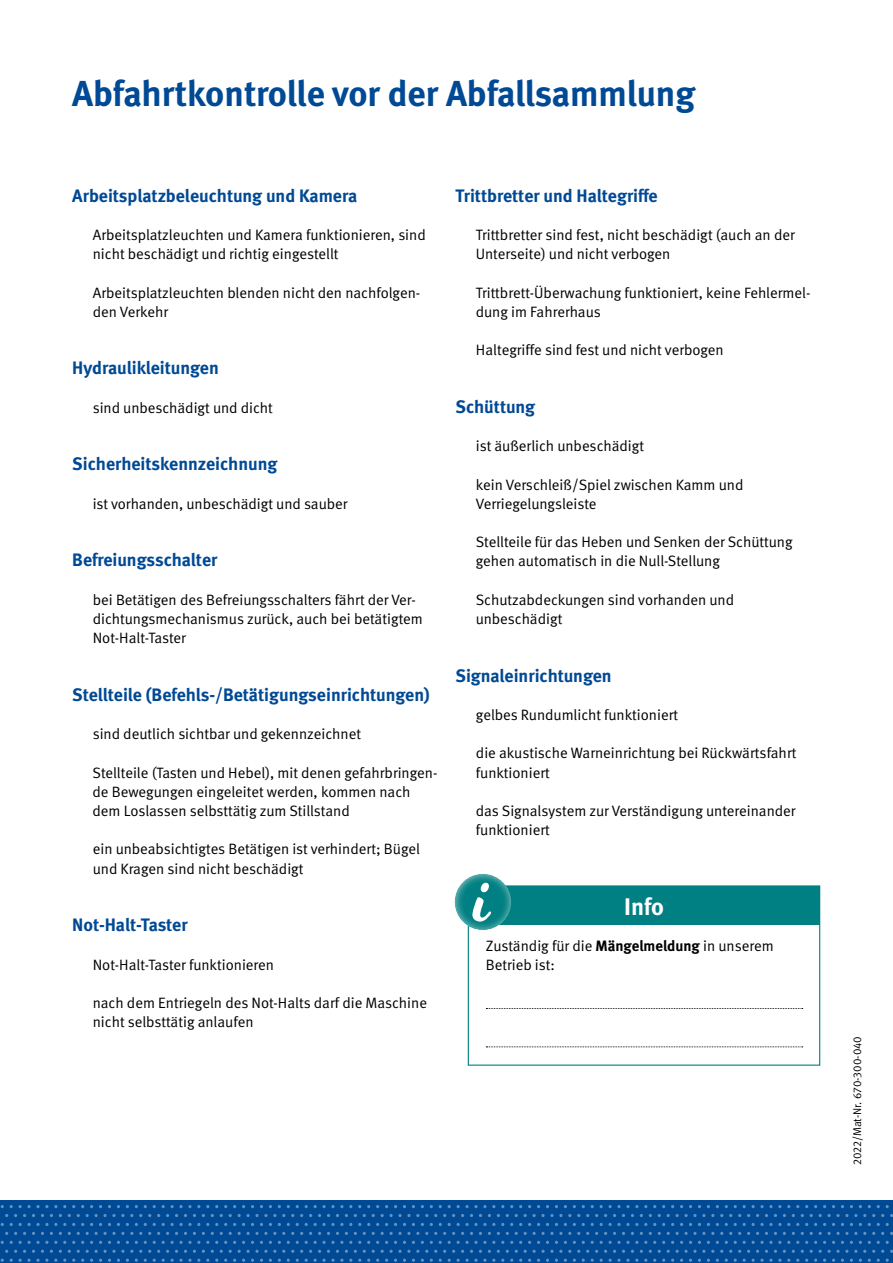
<style>
.page{position:relative;width:893px;height:1263px;background:#fff}
.page>*{position:absolute;margin:0;border:0;box-sizing:border-box;transform-origin:0 0}
.Headline_blau_24_pt{font:700 36px "DGUV Meta";letter-spacing:-.005em;color:#004994}
.Head{font:700 24px "DGUV Meta";color:#fff}
.Headline_blau_12pt_amRaster{font:700 18px "DGUV Meta";color:#004994}
.Fliesstext_und_Aufzaehlung_Fliesstext{font:15px/19.2px "DGUV Meta";color:#000}
.Materialnummer{font:11.25px "DGUV Meta";color:#000}
.s1{font-weight:700}
</style>
<div class="page">
<div style="left:0;top:1200px;width:893px;height:63px;background:#004994"></div>
<svg style="left:667px;top:1214px;width:38px;height:3px"></svg>
<svg style="left:524px;top:1214px;width:38px;height:3px"></svg>
<svg style="left:381px;top:1214px;width:38px;height:3px"></svg>
<svg style="left:238px;top:1214px;width:38px;height:3px"></svg>
<svg style="left:95px;top:1214px;width:38px;height:3px"></svg>
<svg style="left:667px;top:1232px;width:38px;height:3px"></svg>
<svg style="left:524px;top:1232px;width:38px;height:3px"></svg>
<svg style="left:381px;top:1232px;width:38px;height:3px"></svg>
<svg style="left:238px;top:1232px;width:38px;height:3px"></svg>
<svg style="left:95px;top:1232px;width:38px;height:3px"></svg>
<svg style="left:600px;top:1205px;width:38px;height:3px"></svg>
<svg style="left:448px;top:1205px;width:47px;height:3px"></svg>
<svg style="left:305px;top:1205px;width:38px;height:3px"></svg>
<svg style="left:162px;top:1205px;width:38px;height:3px"></svg>
<svg style="left:19px;top:1205px;width:38px;height:3px"></svg>
<svg style="left:600px;top:1223px;width:38px;height:3px"></svg>
<svg style="left:448px;top:1223px;width:47px;height:3px"></svg>
<svg style="left:305px;top:1223px;width:38px;height:3px"></svg>
<svg style="left:162px;top:1223px;width:38px;height:3px"></svg>
<svg style="left:19px;top:1223px;width:38px;height:3px"></svg>
<svg style="left:600px;top:1241px;width:38px;height:3px"></svg>
<svg style="left:448px;top:1241px;width:47px;height:3px"></svg>
<svg style="left:305px;top:1241px;width:38px;height:3px"></svg>
<svg style="left:162px;top:1241px;width:38px;height:3px"></svg>
<svg style="left:19px;top:1241px;width:38px;height:3px"></svg>
<svg style="left:573px;top:1250px;width:141px;height:12px"></svg>
<svg style="left:430px;top:1250px;width:141px;height:12px"></svg>
<svg style="left:287px;top:1250px;width:141px;height:12px"></svg>
<svg style="left:144px;top:1250px;width:141px;height:12px"></svg>
<svg style="left:1px;top:1250px;width:141px;height:12px"></svg>
<svg style="left:810px;top:1214px;width:38px;height:3px"></svg>
<svg style="left:810px;top:1232px;width:38px;height:3px"></svg>
<svg style="left:743px;top:1205px;width:38px;height:3px"></svg>
<svg style="left:743px;top:1223px;width:38px;height:3px"></svg>
<svg style="left:743px;top:1241px;width:38px;height:3px"></svg>
<svg style="left:859px;top:1250px;width:34px;height:12px"></svg>
<svg style="left:716px;top:1250px;width:141px;height:12px"></svg>
<div style="left:469px;top:886px;width:350px;height:39px;background:#008082"></div>
<svg style="left:486px;top:1008px;width:315px;height:1px"></svg>
<svg style="left:486px;top:1046px;width:315px;height:1px"></svg>
<div style="left:468px;top:885px;width:352px;height:181px;border:1px solid #008082"></div>
<div style="left:441px;top:863px;width:82px;height:69px;background:#fff;opacity:.75"></div>
<svg style="left:472px;top:883px;width:19px;height:38px"></svg>
<p class="Headline_blau_24_pt" style="left:72px;top:72px;width:625px">Abfahrtkontrolle vor der Abfallsammlung</p>
<p class="Headline_blau_12pt_amRaster" style="left:72px;top:185px;width:287px">Arbeitsplatzbeleuchtung und Kamera</p>
<p class="Fliesstext_und_Aufzaehlung_Fliesstext" style="left:93px;top:226px;width:335px">Arbeitsplatzleuchten und Kamera funktionieren, sind nicht beschädigt und richtig eingestellt</p>
<p class="Fliesstext_und_Aufzaehlung_Fliesstext" style="left:93px;top:283px;width:329px">Arbeitsplatzleuchten blenden nicht den nachfolgen&shy;den Verkehr</p>
<p class="Headline_blau_12pt_amRaster" style="left:72px;top:357px;width:148px">Hydraulikleitungen</p>
<p class="Fliesstext_und_Aufzaehlung_Fliesstext" style="left:93px;top:398px;width:182px">sind unbeschädigt und dicht</p>
<p class="Headline_blau_12pt_amRaster" style="left:72px;top:453px;width:207px">Sicherheitskennzeichnung</p>
<p class="Fliesstext_und_Aufzaehlung_Fliesstext" style="left:93px;top:494px;width:256px">ist vorhanden, unbeschädigt und sauber</p>
<p class="Headline_blau_12pt_amRaster" style="left:72px;top:549px;width:147px">Befreiungsschalter</p>
<p class="Fliesstext_und_Aufzaehlung_Fliesstext" style="left:93px;top:590px;width:332px">bei Betätigen des Befreiungsschalters fährt der Ver&shy;dichtungsmechanismus zurück, auch bei betätigtem<br>Not-Halt-Taster</p>
<p class="Headline_blau_12pt_amRaster" style="left:72px;top:684px;width:359px">Stellteile (Befehls-/Betätigungseinrichtungen)</p>
<p class="Fliesstext_und_Aufzaehlung_Fliesstext" style="left:93px;top:725px;width:270px">sind deutlich sichtbar und gekennzeichnet</p>
<p class="Fliesstext_und_Aufzaehlung_Fliesstext" style="left:92px;top:763px;width:346px">Stellteile (Tasten und Hebel), mit denen gefahrbringen&shy;de Bewegungen eingeleitet werden, kommen nach dem Loslassen selbsttätig zum Stillstand</p>
<p class="Fliesstext_und_Aufzaehlung_Fliesstext" style="left:93px;top:840px;width:329px">ein unbeabsichtigtes Betätigen ist verhindert; Bügel und Kragen sind nicht beschädigt</p>
<p class="Headline_blau_12pt_amRaster" style="left:72px;top:914px;width:117px">Not-Halt-Taster</p>
<p class="Fliesstext_und_Aufzaehlung_Fliesstext" style="left:93px;top:955px;width:183px">Not-Halt-Taster funktionieren</p>
<p class="Fliesstext_und_Aufzaehlung_Fliesstext" style="left:93px;top:994px;width:336px">nach dem Entriegeln des Not-Halts darf die Maschine nicht selbsttätig anlaufen</p>
<p class="Headline_blau_12pt_amRaster" style="left:455px;top:185px;width:204px">Trittbretter und Haltegriffe</p>
<p class="Fliesstext_und_Aufzaehlung_Fliesstext" style="left:476px;top:226px;width:321px">Trittbretter sind fest, nicht beschädigt (auch an der<br>Unterseite) und nicht verbogen</p>
<p class="Fliesstext_und_Aufzaehlung_Fliesstext" style="left:476px;top:283px;width:336px">Trittbrett-Überwachung funktioniert, keine Fehlermel&shy;dung im Fahrerhaus</p>
<p class="Fliesstext_und_Aufzaehlung_Fliesstext" style="left:476px;top:341px;width:249px">Haltegriffe sind fest und nicht verbogen</p>
<p class="Headline_blau_12pt_amRaster" style="left:455px;top:396px;width:81px">Schüttung</p>
<p class="Fliesstext_und_Aufzaehlung_Fliesstext" style="left:476px;top:437px;width:170px">ist äußerlich unbeschädigt</p>
<p class="Fliesstext_und_Aufzaehlung_Fliesstext" style="left:476px;top:475px;width:269px">kein Verschleiß/Spiel zwischen Kamm und<br>Verriegelungsleiste</p>
<p class="Fliesstext_und_Aufzaehlung_Fliesstext" style="left:476px;top:533px;width:318px">Stellteile für das Heben und Senken der Schüttung gehen automatisch in die Null-Stellung</p>
<p class="Fliesstext_und_Aufzaehlung_Fliesstext" style="left:476px;top:590px;width:260px">Schutzabdeckungen sind vorhanden und unbeschädigt</p>
<p class="Headline_blau_12pt_amRaster" style="left:455px;top:665px;width:158px">Signaleinrichtungen</p>
<p class="Fliesstext_und_Aufzaehlung_Fliesstext" style="left:476px;top:706px;width:204px">gelbes Rundumlicht funktioniert</p>
<p class="Fliesstext_und_Aufzaehlung_Fliesstext" style="left:476px;top:744px;width:322px">die akustische Warneinrichtung bei Rückwärtsfahrt funktioniert</p>
<p class="Fliesstext_und_Aufzaehlung_Fliesstext" style="left:476px;top:802px;width:321px">das Signalsystem zur Verständigung untereinander funktioniert</p>
<p class="Head" style="left:624px;top:893px;width:41px">Info</p>
<p class="Fliesstext_und_Aufzaehlung_Fliesstext" style="left:486px;top:936px;width:289px">Zuständig für die <span class="s1">Mängelmeldung</span> in unserem<br>Betrieb ist:</p>
<p class="Materialnummer" style="left:851px;top:1165px;width:131px;rotate:-90deg">2022/Mat-Nr. 670-300-040</p>
</div>
